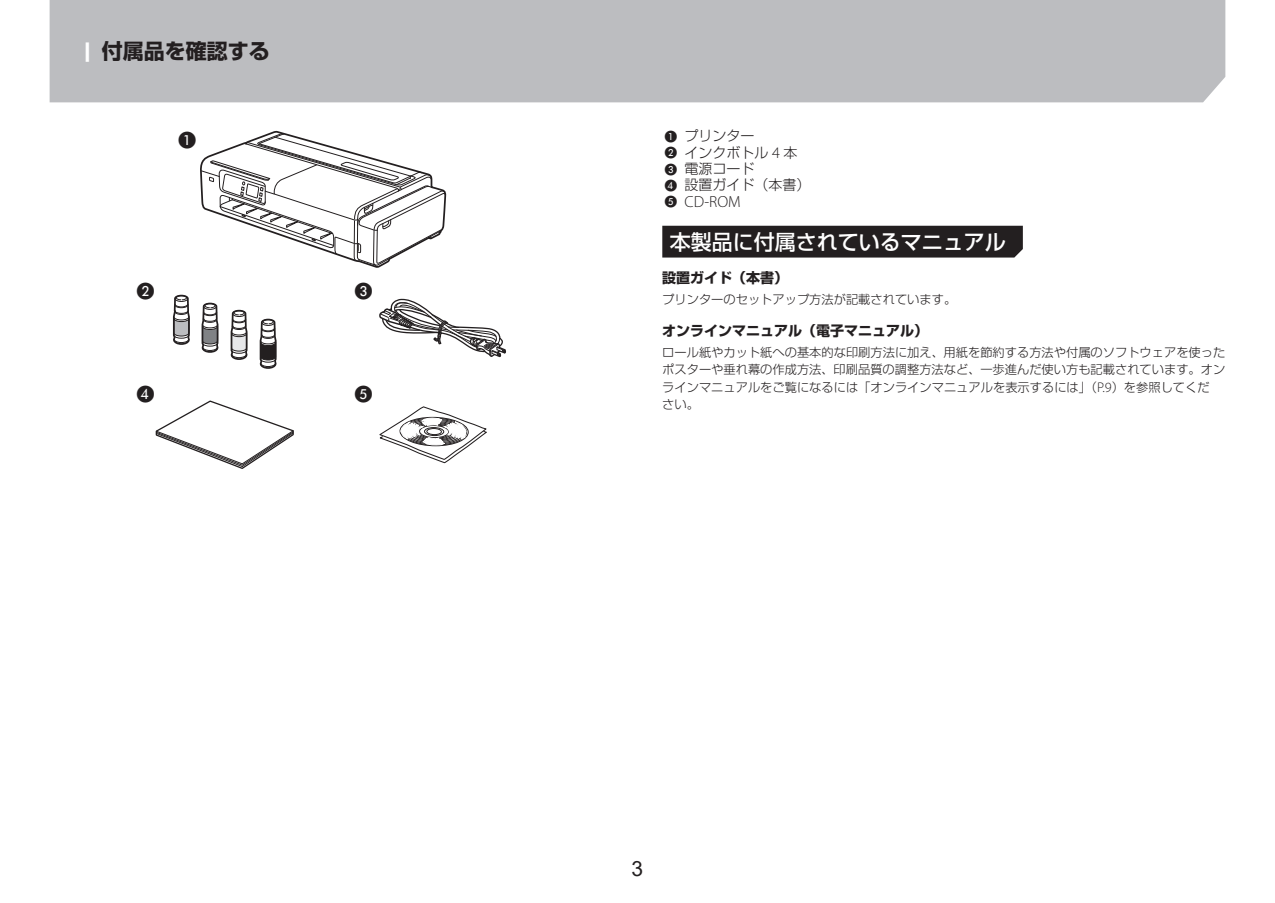
<style>
.page{position:relative;width:1275px;height:903px;background:#fff}
.page>*{position:absolute;margin:0;border:0;box-sizing:border-box;transform-origin:0 0}
.t1{font:500 21px "Shin Go Pro";color:#fff}
.t2{font:700 21px "Shin Go Pro";color:#231f20}
.t3{font:21px "Arial";color:#231f20}
.t4{font:17.5px "European Pi One";color:#231f20}
.t5{font:300 16.1px "Myriad Pro";color:#231f20}
.t6{font:300 14px/16.4px "Shin Go Pro";color:#231f20}
.t7{font:700 14px "Shin Go Pro";color:#231f20}
.t8{font:300 12.25px/17.5px "Shin Go Pro";color:#231f20}
.s1{color:#fff}
.s2{font-family:"European Pi One";font-weight:400;font-size:12.25px}
.s3{font-family:"Myriad Pro";font-size:16.1px}
.s4{font-family:"Myriad Pro";font-size:14.17px}
</style>
<div class="page">
<div style="left:50px;top:0;width:1175px;height:102px;background:#bcbdc0"></div>
<div style="left:662px;top:226px;width:361px;height:32px;background:#231f20"></div>
<svg style="left:155px;top:130px;width:351px;height:339px"></svg>
<h1 class="t2" style="left:84px;top:35px;width:187px"><span class="s1">¦</span> 付属品を確認する</h1>
<h2 class="t4" style="left:179px;top:130px;width:19px">A</h2>
<h2 class="t4" style="left:137px;top:282px;width:19px">B</h2>
<h2 class="t4" style="left:355px;top:282px;width:19px">C</h2>
<h2 class="t4" style="left:137px;top:384px;width:19px">D</h2>
<h2 class="t4" style="left:355px;top:384px;width:19px">E</h2>
<p class="t6" style="left:665px;top:126px;width:147px"><span class="s2">A</span> プリンター<br><span class="s2">B</span> インクボトル <span class="s3">4</span> 本<br><span class="s2">C</span> 電源コード<br><span class="s2">D</span> 設置ガイド（本書）</p>
<h3 class="t5" style="left:665px;top:193px;width:78px"><span class="s2">E</span> CD-ROM</h3>
<h1 class="t1" style="left:670px;top:224px;width:337px">本製品に付属されているマニュアル</h1>
<p class="t7" style="left:662px;top:267px;width:127px">設置ガイド（本書）</p>
<p class="t8" style="left:662px;top:289px;width:295px">プリンターのセットアップ方法が記載されています。</p>
<p class="t7" style="left:662px;top:319px;width:267px">オンラインマニュアル（電子マニュアル）</p>
<p class="t8" style="left:662px;top:342px;width:565px">ロール紙やカット紙への基本的な印刷方法に加え、用紙を節約する方法や付属のソフトウェアを使ったポスターや垂れ幕の作成方法、印刷品質の調整方法など、一歩進んだ使い方も記載されています。オンラインマニュアルをご覧になるには「オンラインマニュアルを表示するには」（<span class="s4">P.9</span>）を参照してくだ<br>さい。</p>
<h1 class="t3" style="left:632px;top:854px;width:13px">3</h1>
</div>
